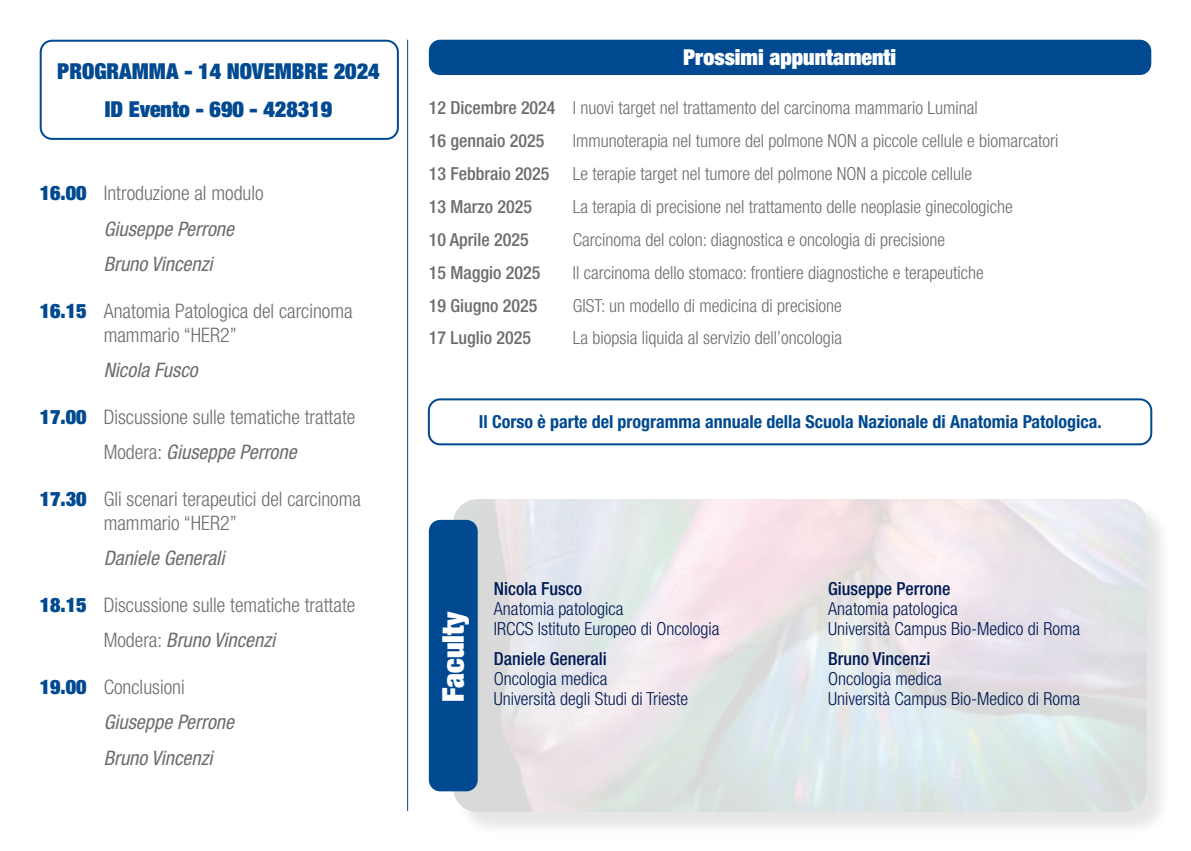
<style>
.page{position:relative;width:1191px;height:851px;background:#fff}
.page>*{position:absolute;margin:0;border:0;box-sizing:border-box;transform-origin:0 0}
.t1{font:900 condensed 30px "Helvetica Neue LT Pro";color:#fff}
.t2{font:900 condensed 22px/37.8px "Helvetica Neue LT Pro";color:#014990;text-align:center}
.t3{font:900 condensed 22px "Helvetica Neue LT Pro";color:#fff}
.t4{font:300 condensed 20px/24px "Helvetica Neue LT Pro";color:#6c6d70}
.t5{font:italic condensed 20px/35.4px "Helvetica Neue LT Pro";color:#6c6d70}
.t6{font:300 condensed 18px/33px "Helvetica Neue LT Pro";color:#6c6d70}
.t7{font:300 condensed 18px/20px "Helvetica Neue LT Pro";color:#001954}
.t8{font:700 condensed 18px "Helvetica Neue LT Pro";color:#014990}
.t9{font:500 condensed 18px "Helvetica Neue LT Pro";color:#6c6d70}
.t10{font:500 condensed 18px "Helvetica Neue LT Pro";color:#001954}
.s1{font-weight:900;font-style:normal;color:#014990}
.s2{font-weight:300;font-style:normal}
.s3{font-weight:900;color:#014990}
.s4{font-weight:400;font-style:italic}
.s5{font-weight:500}
</style>
<div class="page">
<div style="left:40px;top:40px;width:359px;height:100px;border:2px solid #014990;border-radius:11px"></div>
<div style="left:456px;top:502px;width:715px;height:335px;background:#231f20;opacity:.75"></div>
<img style="left:453px;top:499px;width:693px;height:312px">
<div style="left:429px;top:520px;width:49px;height:271px;background:#014990;border-radius:11px"></div>
<hr style="left:407px;top:40px;width:1px;height:770px;background:#014990">
<div style="left:428px;top:398px;width:724px;height:47px;border:2px solid #014990;border-radius:11px"></div>
<div style="left:429px;top:40px;width:722px;height:35px;background:#014990;border-radius:11px"></div>
<p class="t2" style="left:57px;top:51px;width:324px">PROGRAMMA - 14 NOVEMBRE 2024<br>ID Evento - 690 - 428319</p>
<p class="t5" style="left:104px;top:176px;width:161px;text-indent:-64px"><span class="s1">16.00</span> <span class="s2">Introduzione al modulo<br></span>Giuseppe Perrone<br>Bruno Vincenzi</p>
<p class="t4" style="left:104px;top:298px;width:250px;text-indent:-64px"><span class="s3">16.15</span> Anatomia Patologica del carcinoma mammario “HER2”</p>
<p class="t5" style="left:104px;top:352px;width:96px">Nicola Fusco</p>
<p class="t4" style="left:40px;top:398px;width:317px;line-height:35.4px;text-align:center"><span class="s3">17.00</span> Discussione sulle tematiche trattate<br>Modera: <span class="s4">Giuseppe Perrone</span></p>
<p class="t4" style="left:104px;top:486px;width:259px;text-indent:-64px"><span class="s3">17.30</span> Gli scenari terapeutici del carcinoma mammario “HER2”</p>
<p class="t5" style="left:104px;top:540px;width:122px">Daniele Generali</p>
<p class="t4" style="left:104px;top:587px;width:253px;line-height:35.4px;text-indent:-64px"><span class="s3">18.15</span> Discussione sulle tematiche trattate<br>Modera: <span class="s4">Bruno Vincenzi</span></p>
<p class="t5" style="left:104px;top:669px;width:132px;text-indent:-64px"><span class="s1">19.00</span> <span class="s2">Conclusioni<br></span>Giuseppe Perrone<br>Bruno Vincenzi</p>
<p class="t3" style="left:683px;top:43px;width:215px">Prossimi appuntamenti</p>
<p class="t6" style="left:429px;top:91px;width:550px"><span class="s5">12 Dicembre 2024</span> I nuovi target nel trattamento del carcinoma mammario Luminal<br><span class="s5">16 gennaio 2025</span></p>
<p class="t6" style="left:573px;top:124px;width:487px">Immunoterapia nel tumore del polmone NON a piccole cellule e biomarcatori</p>
<p class="t9" style="left:429px;top:162px;width:122px">13 Febbraio 2025</p>
<p class="t6" style="left:573px;top:157px;width:401px">Le terapie target nel tumore del polmone NON a piccole cellule</p>
<p class="t9" style="left:429px;top:195px;width:105px">13 Marzo 2025</p>
<p class="t6" style="left:573px;top:189px;width:441px">La terapia di precisione nel trattamento delle neoplasie ginecologiche</p>
<p class="t9" style="left:429px;top:228px;width:101px">10 Aprile 2025</p>
<p class="t6" style="left:573px;top:222px;width:374px">Carcinoma del colon: diagnostica e oncologia di precisione</p>
<p class="t9" style="left:429px;top:261px;width:113px">15 Maggio 2025</p>
<p class="t6" style="left:573px;top:255px;width:412px">Il carcinoma dello stomaco: frontiere diagnostiche e terapeutiche</p>
<p class="t9" style="left:429px;top:294px;width:110px">19 Giugno 2025</p>
<p class="t6" style="left:573px;top:288px;width:270px">GIST: un modello di medicina di precisione</p>
<p class="t9" style="left:429px;top:327px;width:104px">17 Luglio 2025</p>
<p class="t6" style="left:573px;top:321px;width:271px">La biopsia liquida al servizio dell’oncologia</p>
<p class="t8" style="left:479px;top:411px;width:624px">Il Corso è parte del programma annuale della Scuola Nazionale di Anatomia Patologica.</p>
<h1 class="t1" style="left:434px;top:701px;width:92px;rotate:-90deg">Faculty</h1>
<p class="t10" style="left:494px;top:577px;width:90px">Nicola Fusco</p>
<p class="t7" style="left:494px;top:598px;width:227px">Anatomia patologica<br>IRCCS Istituto Europeo di Oncologia</p>
<p class="t10" style="left:494px;top:647px;width:114px">Daniele Generali</p>
<p class="t7" style="left:494px;top:668px;width:196px">Oncologia medica<br>Università degli Studi di Trieste</p>
<p class="t10" style="left:828px;top:577px;width:124px">Giuseppe Perrone</p>
<p class="t7" style="left:828px;top:598px;width:253px">Anatomia patologica<br>Università Campus Bio-Medico di Roma</p>
<p class="t10" style="left:828px;top:647px;width:104px">Bruno Vincenzi</p>
<p class="t7" style="left:828px;top:668px;width:253px">Oncologia medica<br>Università Campus Bio-Medico di Roma</p>
</div>
